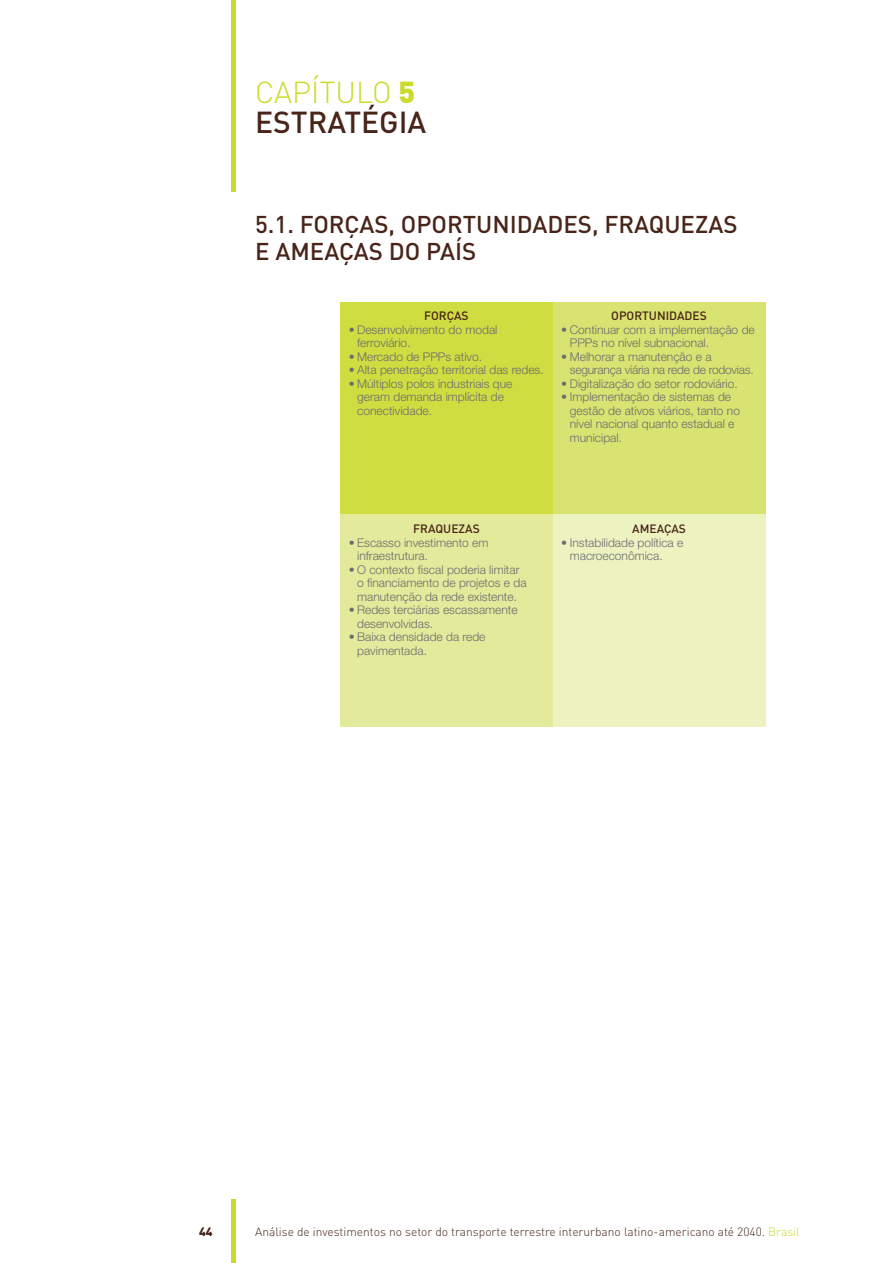
<style>
.page{position:relative;width:893px;height:1263px;background:#fff}
.page>*{position:absolute;margin:0;border:0;box-sizing:border-box;transform-origin:0 0}
.t1{font:500 30px/30px "DIN";color:#482419}
.t2{font:500 24px/27px "DIN";color:#482419}
.t3{font:300 12px/13.5px "Helvetica Neue";color:#6c6d70}
.t4{font:300 12px "DIN";color:#482419}
.t5{font:300 12px/13.5px "Helvetica Neue";letter-spacing:-.02em;color:#6c6d70}
.t6{font:500 12px "DIN";color:#482419}
.t7{font:900 12px "DIN";color:#482419}
.s1{font-weight:300;color:#cadb2a}
.s2{font-weight:900;color:#cadb2a}
.s3{color:#cadb2a}
</style>
<div class="page">
<hr style="left:232px;top:1199px;width:4px;height:64px;background:#cadb2a">
<hr style="left:232px;top:0;width:4px;height:191px;background:#cadb2a">
<div style="left:340px;top:302px;width:213px;height:213px;background:#cfdd41"></div>
<div style="left:553px;top:302px;width:212px;height:213px;background:#d9e371"></div>
<div style="left:340px;top:515px;width:213px;height:212px;background:#e3ea9b"></div>
<div style="left:553px;top:515px;width:212px;height:212px;background:#edf2c1"></div>
<h1 class="t1" style="left:255px;top:77px;width:173px"><span class="s1">CAPÍTULO</span> <span class="s2">5<br></span>ESTRATÉGIA</h1>
<h2 class="t2" style="left:255px;top:210px;width:484px">5.1. FORÇAS, OPORTUNIDADES, FRAQUEZAS<br>E AMEAÇAS DO PAÍS</h2>
<p class="t6" style="left:424px;top:308px;width:46px">FORÇAS</p>
<p class="t3" style="left:357px;top:323px;width:142px;text-indent:-9px">• Desenvolvimento do modal ferroviário.</p>
<p class="t3" style="left:349px;top:350px;width:135px">• Mercado de PPPs ativo.</p>
<p class="t3" style="left:349px;top:363px;width:197px">• Alta penetração territorial das redes.</p>
<p class="t3" style="left:357px;top:377px;width:157px;text-indent:-9px">• Múltiplos polos industriais que geram demanda implícita de conectividade.</p>
<p class="t6" style="left:611px;top:308px;width:97px">OPORTUNIDADES</p>
<p class="t3" style="left:570px;top:323px;width:186px;text-indent:-9px">• Continuar com a implementação de<br>PPPs no nível subnacional.</p>
<p class="t5" style="left:570px;top:350px;width:185px;text-indent:-9px">• Melhorar a manutenção e a segurança viária na rede de rodovias.</p>
<p class="t3" style="left:561px;top:377px;width:178px">• Digitalização do setor rodoviário.</p>
<p class="t3" style="left:570px;top:390px;width:172px;text-indent:-9px">• Implementação de sistemas de gestão de ativos viários, tanto no nível nacional quanto estadual e municipal.</p>
<p class="t6" style="left:413px;top:521px;width:68px">FRAQUEZAS</p>
<p class="t3" style="left:357px;top:535px;width:133px;text-indent:-9px">• Escasso investimento em infraestrutura.</p>
<p class="t3" style="left:357px;top:562px;width:171px;text-indent:-9px">• O contexto fiscal poderia limitar o financiamento de projetos e da manutenção da rede existente.</p>
<p class="t3" style="left:357px;top:603px;width:162px;text-indent:-9px">• Redes terciárias escassamente desenvolvidas.</p>
<p class="t3" style="left:357px;top:630px;width:130px;text-indent:-9px">• Baixa densidade da rede pavimentada.</p>
<p class="t6" style="left:632px;top:521px;width:55px">AMEAÇAS</p>
<p class="t3" style="left:570px;top:535px;width:115px;text-indent:-9px">• Instabilidade política e macroeconômica.</p>
<p class="t7" style="left:199px;top:1224px;width:15px">44</p>
<p class="t4" style="left:255px;top:1224px;width:546px">Análise de investimentos no setor do transporte terrestre interurbano latino-americano até 2040. <span class="s3">Brasil</span></p>
</div>
